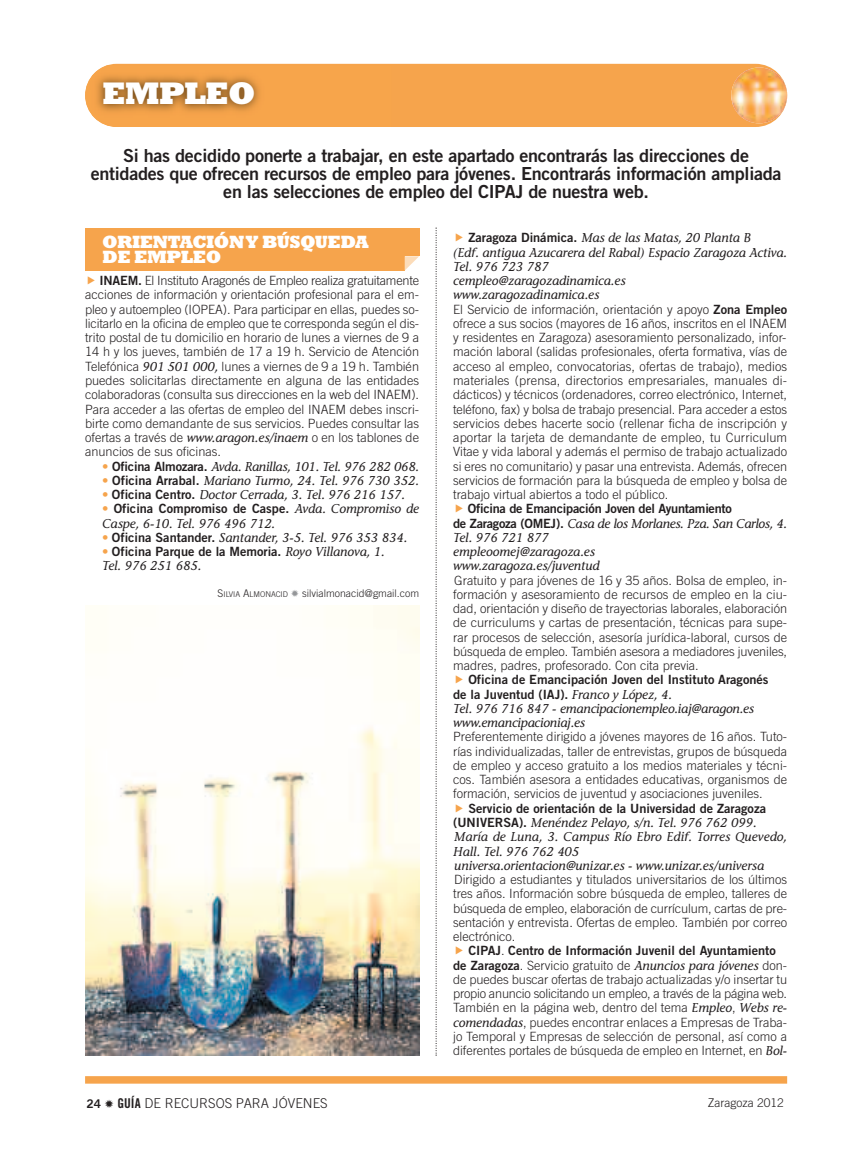
<style>
.page{position:relative;width:851px;height:1170px;background:#fff}
.page>*{position:absolute;margin:0;border:0;box-sizing:border-box;transform-origin:0 0}
.t1{font:800 31.65px "Rockwell";letter-spacing:-.03em;color:#fff}
.t2{font:18px/18px "Trade Gothic Bold Two";letter-spacing:-.015em;color:#231f20;text-align:center}
.t3{font:800 18px/14.2px "Rockwell";letter-spacing:-.03em;color:#fff}
.t4{font:300 13.5px "Trade Gothic";color:#231f20}
.t5{font:300 12.75px/14.2px "Trade Gothic";color:#231f20;text-align:justify}
.t6{font:italic 12.75px/14.2px "Stone Informal";color:#231f20}
.t7{font:12.75px/14.2px "Trade Gothic Bold Two";color:#231f20}
.t8{font:12.75px "Trade Gothic Bold Two";letter-spacing:-.02em;color:#231f20}
.t9{font:300 12px "Trade Gothic";color:#231f20}
.t10{font:300 10.5px "Trade Gothic";color:#231f20}
.s1{font-family:"Trade Gothic Bold Two";font-weight:400}
.s2{font-family:"Stone Informal";font-weight:400;font-style:italic}
.s3{font-family:"Trade Gothic Bold Two";font-style:normal;color:#f6a44c}
.s4{font-family:"Trade Gothic Bold Two";font-style:normal}
.s5{color:#f6a44c}
.s6{font-family:"Stone Informal";font-style:italic}
.s7{font-size:7.8px}
.s8{color:#939598}
.s9{font-family:"Trade Gothic";font-weight:300}
.s10{font-family:"Trade Gothic Bold Two";font-weight:400;font-size:12px}
.s11{font-family:"Trade Gothic Bold Cond Twenty";font-weight:400}
</style>
<div class="page">
<div style="left:85px;top:228px;width:334px;height:42px;background:#f6a44c"></div>
<svg style="left:404px;top:256px;width:15px;height:14px"></svg>
<div style="left:85px;top:1076px;width:702px;height:7px;background:#f6a44c"></div>
<svg style="left:435px;top:227px;width:1px;height:828px"></svg>
<div style="left:85px;top:64px;width:702px;height:63px;background:#f6a44c;border-radius:32px"></div>
<img style="left:731px;top:67px;width:56px;height:56px;border-radius:50%">
<img style="left:85px;top:65px;width:32px;height:62px">
<img style="left:85px;top:605px;width:334px;height:450px">
<h1 class="t1" style="left:102px;top:74px;width:155px">EMPLEO</h1>
<h2 class="t2" style="left:91px;top:148px;width:692px">Si has decidido ponerte a trabajar, en este apartado encontrarás las direcciones de entidades que ofrecen recursos de empleo para jóvenes. Encontrarás información ampliada en las selecciones de empleo del CIPAJ de nuestra web.</h2>
<h2 class="t3" style="left:102px;top:235px;width:268px">ORIENTACIÓNY BÚSQUEDA<br>DE EMPLEO</h2>
<p class="t5" style="left:85px;top:274px;width:335px;text-indent:14px"><span class="s1">INAEM.</span> El Instituto Aragonés de Empleo realiza gratuitamente acciones de información y orientación profesional para el em&shy;pleo y autoempleo (IOPEA). Para participar en ellas, puedes so&shy;licitarlo en la oficina de empleo que te corresponda según el dis&shy;trito postal de tu domicilio en horario de lunes a viernes de 9 a 14 h y los jueves, también de 17 a 19 h. Servicio de Atención Telefónica <span class="s2">901 501 000,</span> lunes a viernes de 9 a 19 h. También puedes solicitarlas directamente en alguna de las entidades colaboradoras (consulta sus direcciones en la web del INAEM).<br>Para acceder a las ofertas de empleo del INAEM debes inscri&shy;birte como demandante de sus servicios. Puedes consultar las ofertas a través de <span class="s2">www.aragon.es/inaem</span> o en los tablones de anuncios de sus oficinas.</p>
<p class="t6" style="left:102px;top:460px;width:318px"><span class="s3">•</span> <span class="s4">Oficina Almozara.</span> Avda. Ranillas, 101. Tel. 976 282 068.</p>
<p class="t6" style="left:102px;top:474px;width:318px"><span class="s3">•</span> <span class="s4">Oficina Arrabal.</span> Mariano Turmo, 24. Tel. 976 730 352.</p>
<p class="t6" style="left:102px;top:489px;width:304px"><span class="s3">•</span> <span class="s4">Oficina Centro.</span> Doctor Cerrada, 3. Tel. 976 216 157.</p>
<p class="t7" style="left:102px;top:502px;width:318px"><span class="s5">•</span> Oficina Compromiso de Caspe. <span class="s6">Avda. Compromiso de</span></p>
<p class="t6" style="left:102px;top:517px;width:174px">Caspe, 6-10. Tel. 976 496 712.</p>
<p class="t6" style="left:102px;top:531px;width:306px"><span class="s3">•</span> <span class="s4">Oficina Santander.</span> Santander, 3-5. Tel. 976 353 834.</p>
<p class="t7" style="left:102px;top:545px;width:284px"><span class="s5">•</span> Oficina Parque de la Memoria. <span class="s6">Royo Villanova, 1.</span></p>
<p class="t6" style="left:102px;top:560px;width:101px">Tel. 976 251 685.</p>
<p class="t10" style="left:218px;top:589px;width:203px">S<span class="s7">ILVIA</span> A<span class="s7">LMONACID</span> <span class="s8">✹</span> silvialmonacid@gmail.com</p>
<p class="t6" style="left:453px;top:232px;width:335px;text-indent:15px"><span class="s4">Zaragoza Dinámica.</span> Mas de las Matas, 20 Planta B<br>(Edf. antigua Azucarera del Rabal) Espacio Zaragoza Activa.<br>Tel. 976 723 787<br>cempleo@zaragozadinamica.es<br>www.zaragozadinamica.es</p>
<p class="t5" style="left:453px;top:303px;width:335px">El Servicio de información, orientación y apoyo <span class="s1">Zona Empleo </span>ofrece a sus socios (mayores de 16 años, inscritos en el INAEM y residentes en Zaragoza) asesoramiento personalizado, infor&shy;mación laboral (salidas profesionales, oferta formativa, vías de acceso al empleo, convocatorias, ofertas de trabajo), medios materiales (prensa, directorios empresariales, manuales di&shy;dácticos) y técnicos (ordenadores, correo electrónico, Internet, teléfono, fax) y bolsa de trabajo presencial. Para acceder a estos servicios debes hacerte socio (rellenar ficha de inscripción y aportar la tarjeta de demandante de empleo, tu Curriculum Vitae y vida laboral y además el permiso de trabajo actualizado si eres no comunitario) y pasar una entrevista. Además, ofrecen servicios de formación para la búsqueda de empleo y bolsa de trabajo virtual abiertos a todo el público.</p>
<p class="t8" style="left:468px;top:504px;width:265px">Oficina de Emancipación Joven del Ayuntamiento</p>
<p class="t6" style="left:453px;top:517px;width:335px"><span class="s4">de Zaragoza (OMEJ).</span> Casa de los Morlanes. Pza. San Carlos, 4.<br>Tel. 976 721 877<br>empleoomej@zaragoza.es<br>www.zaragoza.es/juventud</p>
<p class="t5" style="left:453px;top:574px;width:335px">Gratuito y para jóvenes de 16 y 35 años. Bolsa de empleo, in&shy;formación y asesoramiento de recursos de empleo en la ciu&shy;dad, orientación y diseño de trayectorias laborales, elaboración de curriculums y cartas de presentación, técnicas para supe&shy;rar procesos de selección, asesoría jurídica-laboral, cursos de búsqueda de empleo. También asesora a mediadores juveniles, madres, padres, profesorado. Con cita previa.</p>
<p class="t7" style="left:453px;top:673px;width:317px;text-indent:15px">Oficina de Emancipación Joven del Instituto Aragonés de la Juventud (IAJ). <span class="s6">Franco y López, 4.</span></p>
<p class="t6" style="left:453px;top:702px;width:302px">Tel. 976 716 847 - emancipacionempleo.iaj@aragon.es www.emancipacioniaj.es</p>
<p class="t5" style="left:453px;top:730px;width:335px">Preferentemente dirigido a jóvenes mayores de 16 años. Tuto&shy;rías individualizadas, taller de entrevistas, grupos de búsqueda de empleo y acceso gratuito a los medios materiales y técni&shy;cos. También asesora a entidades educativas, organismos de formación, servicios de juventud y asociaciones juveniles.</p>
<p class="t7" style="left:468px;top:802px;width:299px">Servicio de orientación de la Universidad de Zaragoza</p>
<p class="t6" style="left:453px;top:816px;width:335px"><span class="s4">(UNIVERSA).</span> Menéndez Pelayo, s/n. Tel. 976 762 099.<br>María de Luna, 3. Campus Río Ebro Edif. Torres Quevedo, Hall. Tel. 976 762 405<br>universa.orientacion@unizar.es - www.unizar.es/universa</p>
<p class="t5" style="left:453px;top:873px;width:335px">Dirigido a estudiantes y titulados universitarios de los últimos tres años. Información sobre búsqueda de empleo, talleres de búsqueda de empleo, elaboración de currículum, cartas de pre&shy;sentación y entrevista. Ofertas de empleo. También por correo electrónico.</p>
<p class="t7" style="left:468px;top:944px;width:309px">CIPAJ<span class="s9">.</span> Centro de Información Juvenil del Ayuntamiento</p>
<p class="t5" style="left:453px;top:958px;width:335px"><span class="s1">de Zaragoza</span>. Servicio gratuito de <span class="s2">Anuncios para jóvenes</span> don&shy;de puedes buscar ofertas de trabajo actualizadas y/o insertar tu propio anuncio solicitando un empleo, a través de la página web.<br>También en la página web, dentro del tema <span class="s2">Empleo</span>, <span class="s2">Webs re&shy;comendadas</span>, puedes encontrar enlaces a Empresas de Traba&shy;jo Temporal y Empresas de selección de personal, así como a diferentes portales de búsqueda de empleo en Internet, en <span class="s2">Bol-</span></p>
<p class="t4" style="left:87px;top:1097px;width:242px"><span class="s10">24</span> ✹ <span class="s11">GUÍA</span> DE RECURSOS PARA JÓVENES</p>
<p class="t9" style="left:707px;top:1098px;width:77px">Zaragoza 2012</p>
</div>
